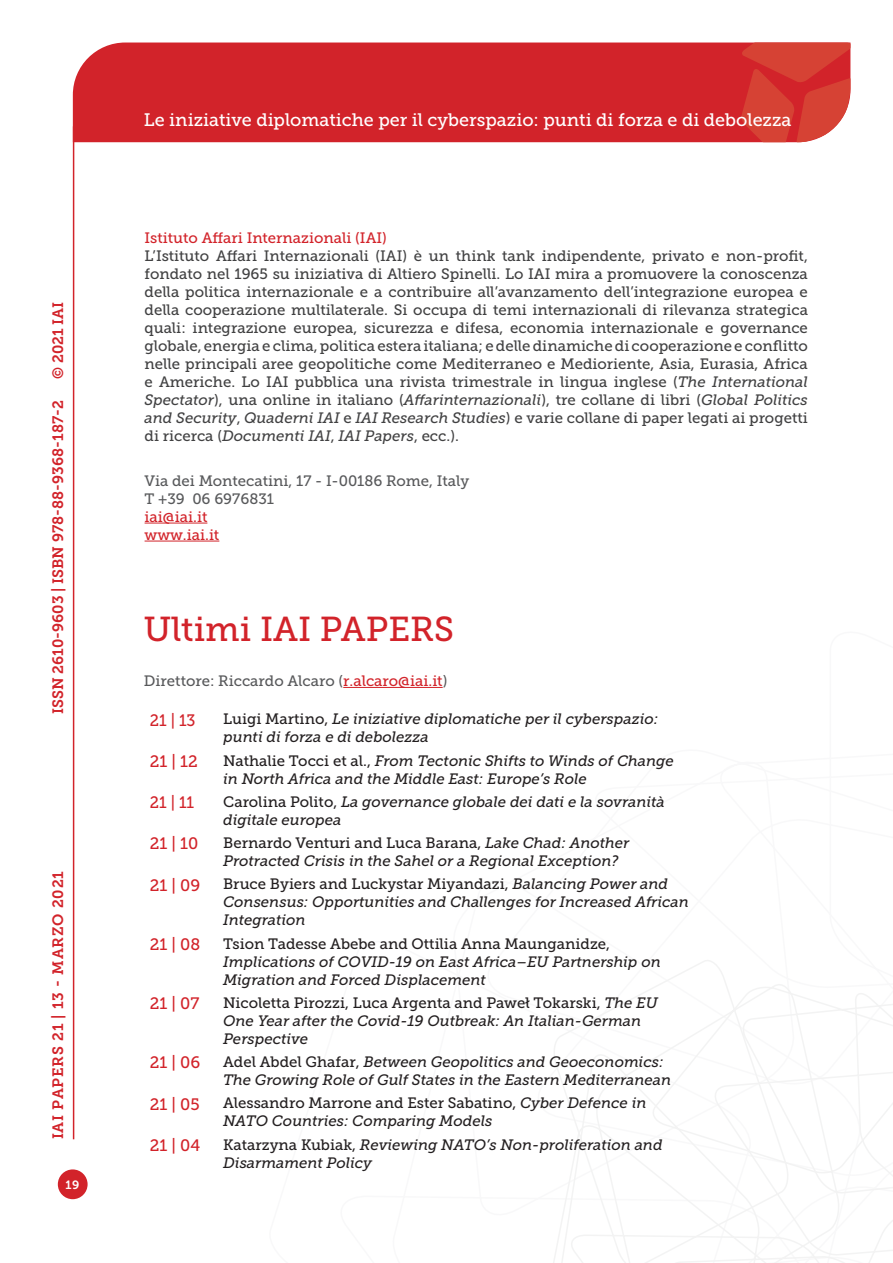
<style>
.page{position:relative;width:893px;height:1263px;background:#fff}
.page>*{position:absolute;margin:0;border:0;box-sizing:border-box;transform-origin:0 0}
.t1{font:34.5px "Museo Slab 500";color:#d2232a}
.t2{font:18px "Museo Slab 500";color:#fff}
.t3{font:16.5px "Museo Slab 500";color:#d2232a}
.t4{font:16.5px "Museo Slab 500";color:#d2232a;scale:.96 1}
.Elenco_paper{font:italic 15px/18px "Museo Slab 500";color:#231f20}
.t5{font:15px/18px "Museo Slab 500";color:#414142;text-align:justify}
.t6{font:15px "Museo Slab 500";color:#58595b}
.t7{font:15px "Museo Slab 500";color:#d2232a}
.t8{font:15px "Museo Slab 700";color:#d2232a}
.t9{font:15px "Museo Slab 700";letter-spacing:.05em;color:#d2232a}
.t10{font:12px "Museo Slab 700";color:#fff}
.s1{font-style:italic}
.s2{color:#d2232a}
.s3{font-style:normal}
</style>
<div class="page">
<svg style="left:553px;top:960px;width:340px;height:303px"></svg>
<div style="left:73px;top:43px;width:668px;height:99px;background:#d2232a"></div>
<svg style="left:741px;top:43px;width:109px;height:99px;background:#d6433b"></svg>
<div style="left:58px;top:1169px;width:30px;height:30px;background:#d2232a;border-radius:50%"></div>
<hr style="left:73px;top:126px;width:1px;height:1013px;background:#d2232a">
<hr style="left:343px;top:687px;width:100px;height:1px;background:#d2232a">
<hr style="left:145px;top:523px;width:62px;height:1px;background:#d2232a">
<hr style="left:145px;top:541px;width:74px;height:1px;background:#d2232a">
<p class="t8" style="left:50px;top:379px;width:79px;rotate:-90deg">© 2021 IAI</p>
<p class="t8" style="left:49px;top:714px;width:315px;rotate:-90deg">ISSN 2610-9603 | ISBN 978-88-9368-187-2</p>
<p class="t9" style="left:50px;top:1139px;width:270px;rotate:-90deg">IAI PAPERS 21 | 13 - MARZO 2021</p>
<p class="t10" style="left:66px;top:1178px;width:15px">19</p>
<p class="t2" style="left:144px;top:110px;width:649px">Le iniziative diplomatiche per il cyberspazio: punti di forza e di debolezza</p>
<p class="t7" style="left:145px;top:229px;width:244px">Istituto Affari Internazionali (IAI)</p>
<p class="t5" style="left:145px;top:247px;width:665px">L’Istituto Affari Internazionali (IAI) è un think tank indipendente, privato e non-profit, fondato nel 1965 su iniziativa di Altiero Spinelli. Lo IAI mira a promuovere la conoscenza della politica internazionale e a contribuire all’avanzamento dell’integrazione europea e della cooperazione multilaterale. Si occupa di temi internazionali di rilevanza strategica quali: integrazione europea, sicurezza e difesa, economia internazionale e governance globale, energia e clima, politica estera italiana; e delle dinamiche di cooperazione e conflitto nelle principali aree geopolitiche come Mediterraneo e Medioriente, Asia, Eurasia, Africa e Americhe. Lo IAI pubblica una rivista trimestrale in lingua inglese (<span class="s1">The International Spectator</span>), una online in italiano (<span class="s1">Affarinternazionali</span>), tre collane di libri (<span class="s1">Global Politics and Security</span>, <span class="s1">Quaderni IAI</span> e <span class="s1">IAI Research Studies</span>) e varie collane di paper legati ai progetti di ricerca (<span class="s1">Documenti IAI</span>, <span class="s1">IAI Papers</span>, ecc.).</p>
<p class="t6" style="left:145px;top:472px;width:326px">Via dei Montecatini, 17 - I-00186 Rome, Italy</p>
<p class="t6" style="left:145px;top:490px;width:131px">T +39 06 6976831</p>
<p class="t7" style="left:145px;top:508px;width:64px">iai@iai.it</p>
<p class="t7" style="left:145px;top:526px;width:76px">www.iai.it</p>
<p class="t1" style="left:144px;top:610px;width:312px">Ultimi IAI PAPERS</p>
<p class="t6" style="left:144px;top:672px;width:305px">Direttore: Riccardo Alcaro (<span class="s2">r.alcaro@iai.it</span>)</p>
<p class="t4" style="left:150px;top:711px;width:49px">21 | 13</p>
<p class="Elenco_paper" style="left:223px;top:710px;width:437px"><span class="s3">Luigi Martino,</span> Le iniziative diplomatiche per il cyberspazio: punti di forza e di debolezza</p>
<p class="t3" style="left:150px;top:752px;width:49px">21 | 12</p>
<p class="Elenco_paper" style="left:223px;top:752px;width:452px"><span class="s3">Nathalie Tocci et al.,</span> From Tectonic Shifts to Winds of Change in North Africa and the Middle East: Europe’s Role</p>
<p class="t4" style="left:150px;top:793px;width:48px">21 | 11</p>
<p class="Elenco_paper" style="left:223px;top:793px;width:443px"><span class="s3">Carolina Polito,</span> La governance globale dei dati e la sovranità digitale europea</p>
<p class="t3" style="left:150px;top:834px;width:50px">21 | 10</p>
<p class="Elenco_paper" style="left:223px;top:834px;width:408px"><span class="s3">Bernardo Venturi and Luca Barana,</span> Lake Chad: Another<br>Protracted Crisis in the Sahel or a Regional Exception?</p>
<p class="t3" style="left:150px;top:876px;width:52px">21 | 09</p>
<p class="Elenco_paper" style="left:223px;top:875px;width:467px"><span class="s3">Bruce Byiers and Luckystar Miyandazi,</span> Balancing Power and<br>Consensus: Opportunities and Challenges for Increased African<br>Integration</p>
<p class="t3" style="left:150px;top:935px;width:52px">21 | 08</p>
<p class="Elenco_paper" style="left:223px;top:935px;width:439px"><span class="s3">Tsion Tadesse Abebe and Ottilia Anna Maunganidze,<br></span>Implications of COVID-19 on East Africa–EU Partnership on<br>Migration and Forced Displacement</p>
<p class="t3" style="left:150px;top:994px;width:51px">21 | 07</p>
<p class="Elenco_paper" style="left:223px;top:994px;width:436px"><span class="s3">Nicoletta Pirozzi, Luca Argenta and Paweł Tokarski,</span> The EU<br>One Year after the Covid-19 Outbreak: An Italian-German<br>Perspective</p>
<p class="t3" style="left:150px;top:1053px;width:52px">21 | 06</p>
<p class="Elenco_paper" style="left:223px;top:1053px;width:450px"><span class="s3">Adel Abdel Ghafar,</span> Between Geopolitics and Geoeconomics:<br>The Growing Role of Gulf States in the Eastern Mediterranean</p>
<p class="t3" style="left:150px;top:1095px;width:51px">21 | 05</p>
<p class="Elenco_paper" style="left:223px;top:1094px;width:425px"><span class="s3">Alessandro Marrone and Ester Sabatino,</span> Cyber Defence in<br>NATO Countries: Comparing Models</p>
<p class="t3" style="left:150px;top:1136px;width:52px">21 | 04</p>
<p class="Elenco_paper" style="left:223px;top:1136px;width:441px"><span class="s3">Katarzyna Kubiak,</span> Reviewing NATO’s Non-proliferation and<br>Disarmament Policy</p>
</div>
